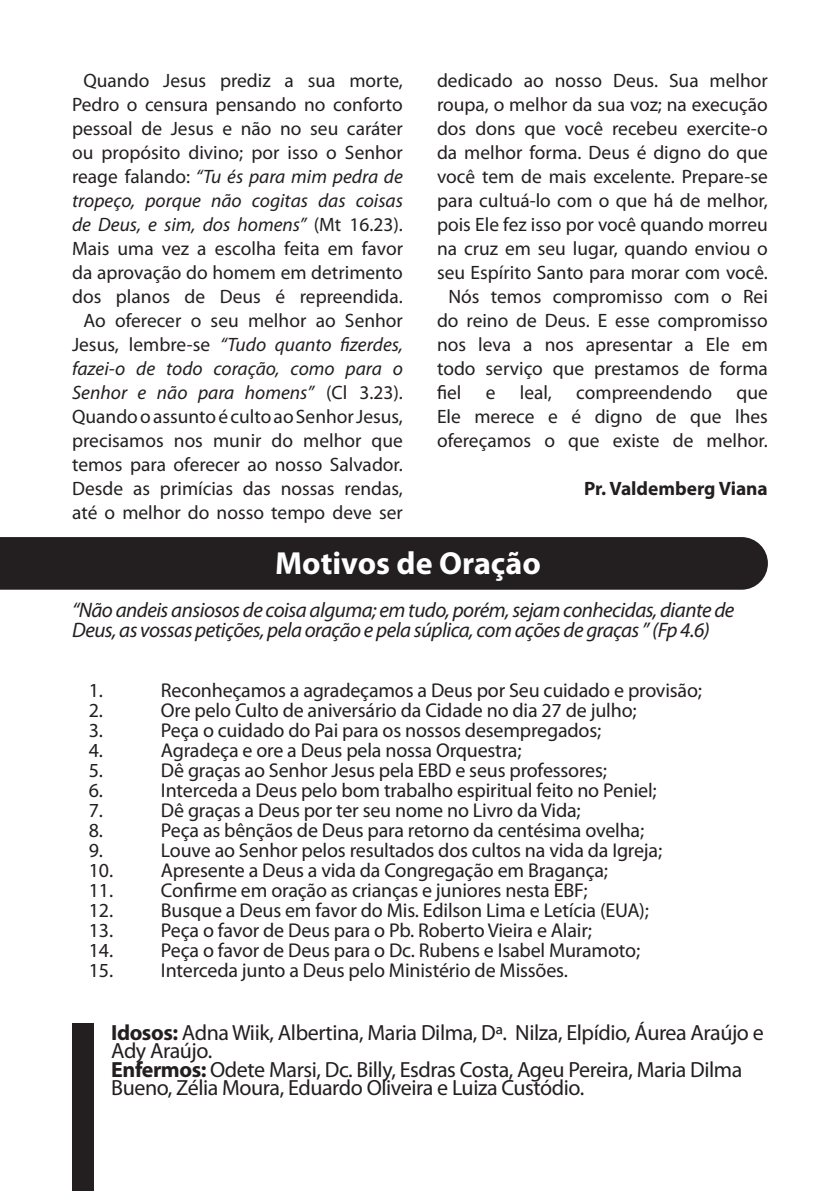
<style>
.page{position:relative;width:840px;height:1191px;background:#fff}
.page>*{position:absolute;margin:0;border:0;box-sizing:border-box;transform-origin:0 0}
.t1{font:700 32px "Myriad Pro";color:#fff}
.t2{font:22px/18px "Myriad Pro";letter-spacing:-.02em;color:#231f20}
.t3{font:italic 21px/20px "Myriad Pro";letter-spacing:-.025em;color:#231f20}
.t4{font:20px "Myriad Pro";letter-spacing:-.01em;color:#231f20}
.t5{font:19.4px/24px "Myriad Pro";color:#231f20;text-align:justify}
.t6{font:700 19.4px "Myriad Pro";color:#231f20}
.s1{font-style:italic}
.s2{font-weight:700}
</style>
<div class="page">
<div style="left:0;top:537px;width:767px;height:52px;background:#231f20"></div>
<div style="left:72px;top:1024px;width:22px;height:167px;background:#231f20"></div>
<p class="t5" style="left:72px;top:68px;width:332px;text-align:center">Quando Jesus prediz a sua morte, Pedro o censura pensando no conforto pessoal de Jesus e não no seu caráter ou propósito divino; por isso o Senhor reage falando: <span class="s1">“Tu és para mim pedra de tropeço, porque não cogitas das coisas de Deus, e sim, dos homens”</span> (Mt 16.23).<br>Mais uma vez a escolha feita em favor da aprovação do homem em detrimento dos planos de Deus é repreendida.</p>
<p class="t5" style="left:72px;top:308px;width:332px;text-align:center">Ao oferecer o seu melhor ao Senhor Jesus, lembre-se <span class="s1">“Tudo quanto fizerdes, fazei-o de todo coração, como para o Senhor e não para homens”</span> (Cl 3.23).<br>Quando o assunto é culto ao Senhor Jesus, precisamos nos munir do melhor que temos para oferecer ao nosso Salvador.<br>Desde as primícias das nossas rendas, até o melhor do nosso tempo deve ser</p>
<p class="t5" style="left:437px;top:68px;width:332px">dedicado ao nosso Deus. Sua melhor roupa, o melhor da sua voz; na execução dos dons que você recebeu exercite-o da melhor forma. Deus é digno do que você tem de mais excelente. Prepare-se para cultuá-lo com o que há de melhor, pois Ele fez isso por você quando morreu na cruz em seu lugar, quando enviou o seu Espírito Santo para morar com você.</p>
<p class="t5" style="left:437px;top:284px;width:332px;text-indent:11px">Nós temos compromisso com o Rei do reino de Deus. E esse compromisso nos leva a nos apresentar a Ele em todo serviço que prestamos de forma fiel</p>
<p class="t5" style="left:485px;top:380px;width:11px">e</p>
<p class="t5" style="left:519px;top:380px;width:34px">leal,</p>
<p class="t5" style="left:576px;top:380px;width:137px">compreendendo</p>
<p class="t5" style="left:437px;top:380px;width:332px;text-indent:299px">que Ele merece e é digno de que lhes ofereçamos o que existe de melhor.</p>
<p class="t6" style="left:583px;top:475px;width:185px">Pr. Valdemberg Viana</p>
<p class="t1" style="left:275px;top:543px;width:267px">Motivos de Oração</p>
<p class="t3" style="left:72px;top:599px;width:663px">“Não andeis ansiosos de coisa alguma; em tudo, porém, sejam conhecidas, diante de<br>Deus, as vossas petições, pela oração e pela súplica, com ações de graças ” (Fp 4.6)</p>
<p class="t4" style="left:89px;top:677px;width:16px">1.</p>
<p class="t4" style="left:161px;top:677px;width:542px">Reconheçamos a agradeçamos a Deus por Seu cuidado e provisão;</p>
<p class="t4" style="left:89px;top:697px;width:16px">2.</p>
<p class="t4" style="left:161px;top:697px;width:477px">Ore pelo Culto de aniversário da Cidade no dia 27 de julho;</p>
<p class="t4" style="left:89px;top:717px;width:16px">3.</p>
<p class="t4" style="left:161px;top:717px;width:441px">Peça o cuidado do Pai para os nossos desempregados;</p>
<p class="t4" style="left:89px;top:737px;width:16px">4.</p>
<p class="t4" style="left:161px;top:737px;width:362px">Agradeça e ore a Deus pela nossa Orquestra;</p>
<p class="t4" style="left:89px;top:757px;width:16px">5.</p>
<p class="t4" style="left:161px;top:757px;width:447px">Dê graças ao Senhor Jesus pela EBD e seus professores;</p>
<p class="t4" style="left:89px;top:777px;width:16px">6.</p>
<p class="t4" style="left:161px;top:777px;width:497px">Interceda a Deus pelo bom trabalho espiritual feito no Peniel;</p>
<p class="t4" style="left:89px;top:797px;width:16px">7.</p>
<p class="t4" style="left:161px;top:797px;width:421px">Dê graças a Deus por ter seu nome no Livro da Vida;</p>
<p class="t4" style="left:89px;top:817px;width:16px">8.</p>
<p class="t4" style="left:161px;top:817px;width:484px">Peça as bênçãos de Deus para retorno da centésima ovelha;</p>
<p class="t4" style="left:89px;top:837px;width:16px">9.</p>
<p class="t4" style="left:161px;top:837px;width:502px">Louve ao Senhor pelos resultados dos cultos na vida da Igreja;</p>
<p class="t4" style="left:89px;top:857px;width:520px">10. Apresente a Deus a vida da Congregação em Bragança;</p>
<p class="t4" style="left:89px;top:877px;width:500px">11. Confirme em oração as crianças e juniores nesta EBF;</p>
<p class="t4" style="left:89px;top:897px;width:561px">12. Busque a Deus em favor do Mis. Edilson Lima e Letícia (EUA);</p>
<p class="t4" style="left:89px;top:917px;width:504px">13. Peça o favor de Deus para o Pb. Roberto Vieira e Alair;</p>
<p class="t4" style="left:89px;top:937px;width:552px">14. Peça o favor de Deus para o Dc. Rubens e Isabel Muramoto;</p>
<p class="t4" style="left:89px;top:957px;width:480px">15. Interceda junto a Deus pelo Ministério de Missões.</p>
<p class="t2" style="left:111px;top:1023px;width:653px"><span class="s2">Idosos:</span> Adna Wiik, Albertina, Maria Dilma, Dª. Nilza, Elpídio, Áurea Araújo e<br>Ady Araújo.</p>
<p class="t2" style="left:111px;top:1059px;width:632px"><span class="s2">Enfermos:</span> Odete Marsi, Dc. Billy, Esdras Costa, Ageu Pereira, Maria Dilma<br>Bueno, Zélia Moura, Eduardo Oliveira e Luiza Custódio.</p>
</div>
